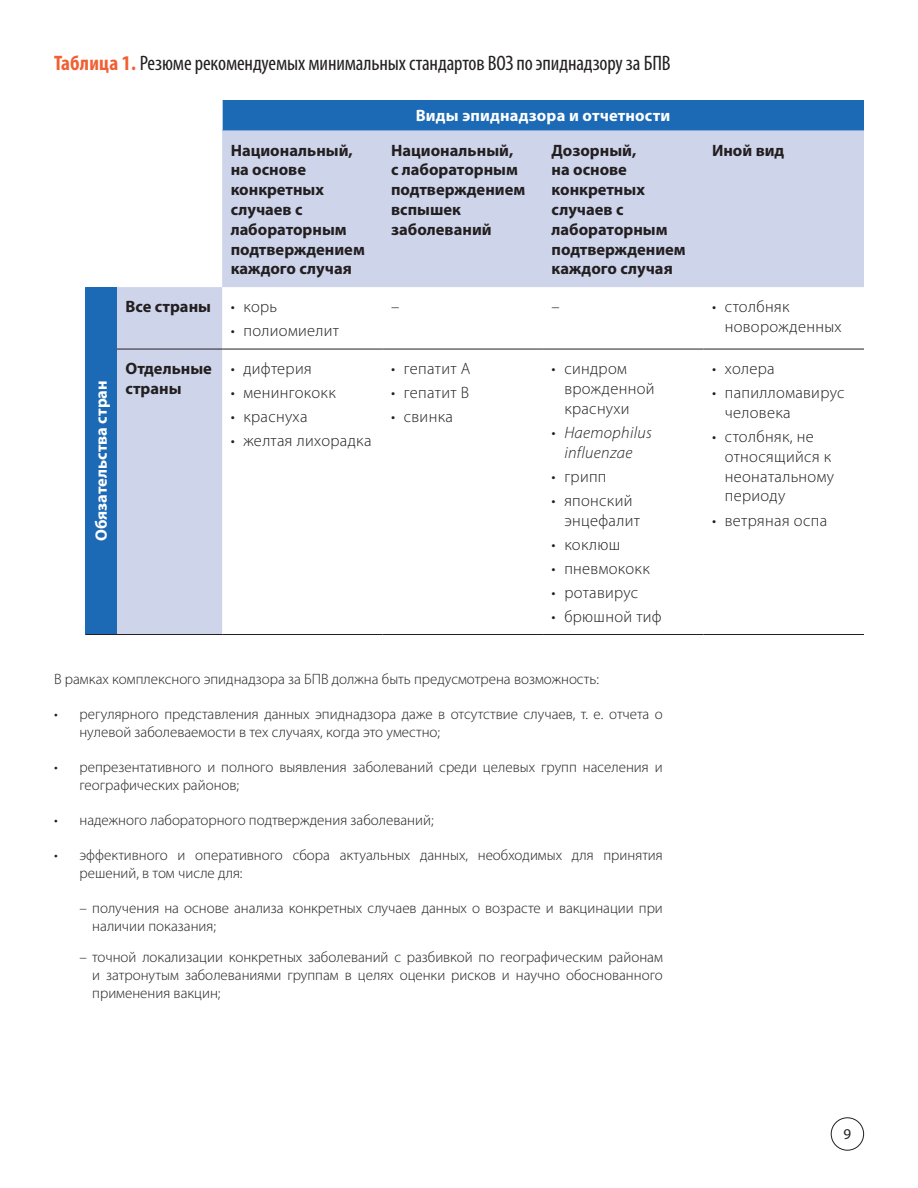
<style>
.page{position:relative;width:918px;height:1188px;background:#fff}
.page>*{position:absolute;margin:0;border:0;box-sizing:border-box;transform-origin:0 0}
.t1{font:condensed 21px "Myriad Pro";letter-spacing:-.005em;color:#231f20}
.t2{font:300 16.5px/19.8px "Myriad Pro";letter-spacing:.02em;color:#231f20}
.t3{font:700 16.5px/19.8px "Myriad Pro";color:#231f20}
.t4{font:700 16.5px "Myriad Pro";letter-spacing:.01em;color:#fff}
.t5{font:italic 300 16.5px/19.8px "Myriad Pro";letter-spacing:.02em;color:#231f20;text-align:center}
.t6{font:300 15px/18px "Myriad Pro";color:#231f20}
.t7{font:15px "Myriad Pro";color:#231f20}
.s1{font-weight:700;color:#f15f32}
</style>
<div class="page">
<div style="left:831px;top:1117px;width:33px;height:34px;border:1px solid #231f20;border-radius:50%"></div>
<div style="left:222px;top:100px;width:642px;height:30px;background:#1c6ab5"></div>
<svg style="left:117px;top:130px;width:747px;height:504px"></svg>
<div style="left:86px;top:287px;width:31px;height:348px;background:#1c6ab5"></div>
<hr style="left:222px;top:349px;width:161px;height:1px;background:#231f20">
<hr style="left:383px;top:349px;width:160px;height:1px;background:#231f20">
<hr style="left:543px;top:349px;width:161px;height:1px;background:#231f20">
<hr style="left:704px;top:349px;width:160px;height:1px;background:#231f20">
<hr style="left:117px;top:634px;width:105px;height:1px;background:#231f20">
<hr style="left:222px;top:634px;width:161px;height:1px;background:#231f20">
<hr style="left:383px;top:634px;width:160px;height:1px;background:#231f20">
<hr style="left:543px;top:634px;width:161px;height:1px;background:#231f20">
<hr style="left:704px;top:634px;width:160px;height:1px;background:#231f20">
<hr style="left:86px;top:634px;width:31px;height:1px;background:#231f20">
<hr style="left:117px;top:349px;width:105px;height:1px;background:#231f20">
<hr style="left:222px;top:100px;width:1px;height:30px;background:#fff">
<p class="t1" style="left:54px;top:50px;width:618px"><span class="s1">Таблица 1.</span> Резюме рекомендуемых минимальных стандартов ВОЗ по эпиднадзору за БПВ</p>
<p class="t4" style="left:416px;top:105px;width:256px">Виды эпиднадзора и отчетности</p>
<p class="t3" style="left:231px;top:140px;width:136px">Национальный, на основе конкретных случаев с лабораторным подтверждением каждого случая</p>
<p class="t3" style="left:391px;top:140px;width:136px">Национальный,<br>с лабораторным подтверждением вспышек заболеваний</p>
<p class="t3" style="left:552px;top:140px;width:136px">Дозорный,<br>на основе конкретных случаев с лабораторным подтверждением каждого случая</p>
<p class="t3" style="left:712px;top:140px;width:74px">Иной вид</p>
<p class="t4" style="left:90px;top:541px;width:163px;rotate:-90deg">Обязательства стран</p>
<p class="t3" style="left:125px;top:296px;width:87px">Все страны</p>
<p class="t2" style="left:231px;top:297px;width:48px">• корь</p>
<p class="t2" style="left:231px;top:321px;width:110px">• полиомиелит</p>
<p class="t3" style="left:125px;top:358px;width:88px">Отдельные страны</p>
<p class="t2" style="left:231px;top:359px;width:83px">• дифтерия</p>
<p class="t2" style="left:231px;top:383px;width:107px">• менингококк</p>
<p class="t2" style="left:231px;top:407px;width:78px">• краснуха</p>
<p class="t2" style="left:231px;top:431px;width:143px">• желтая лихорадка</p>
<p class="t2" style="left:391px;top:297px;width:10px">–</p>
<p class="t2" style="left:552px;top:297px;width:10px">–</p>
<p class="t2" style="left:725px;top:297px;width:118px;text-indent:-13px">• столбняк новорожденных</p>
<p class="t2" style="left:391px;top:359px;width:81px">• гепатит А</p>
<p class="t2" style="left:391px;top:383px;width:80px">• гепатит В</p>
<p class="t2" style="left:391px;top:407px;width:63px">• свинка</p>
<p class="t2" style="left:564px;top:359px;width:92px;text-indent:-13px">• синдром врожденной краснухи</p>
<p class="t5" style="left:552px;top:422px;width:102px">• Haemophilus influenzae</p>
<p class="t2" style="left:552px;top:466px;width:56px">• грипп</p>
<p class="t2" style="left:564px;top:490px;width:77px;text-indent:-13px">• японский энцефалит</p>
<p class="t2" style="left:552px;top:534px;width:70px">• коклюш</p>
<p class="t2" style="left:552px;top:558px;width:100px">• пневмококк</p>
<p class="t2" style="left:552px;top:582px;width:88px">• ротавирус</p>
<p class="t2" style="left:552px;top:606px;width:112px">• брюшной тиф</p>
<p class="t2" style="left:712px;top:359px;width:64px">• холера</p>
<p class="t2" style="left:725px;top:383px;width:121px;text-indent:-13px">• папилломавирус человека</p>
<p class="t2" style="left:725px;top:427px;width:111px;text-indent:-13px">• столбняк, не относящийся к неонатальному периоду</p>
<p class="t2" style="left:712px;top:510px;width:117px">• ветряная оспа</p>
<p class="t6" style="left:54px;top:670px;width:547px">В рамках комплексного эпиднадзора за БПВ должна быть предусмотрена возможность:</p>
<p class="t6" style="left:80px;top:705px;width:585px;text-indent:-26px">• регулярного представления данных эпиднадзора даже в отсутствие случаев, т. е. отчета о нулевой заболеваемости в тех случаях, когда это уместно;</p>
<p class="t6" style="left:80px;top:758px;width:585px;text-indent:-26px">• репрезентативного и полного выявления заболеваний среди целевых групп населения и географических районов;</p>
<p class="t6" style="left:54px;top:811px;width:381px">• надежного лабораторного подтверждения заболеваний;</p>
<p class="t6" style="left:80px;top:846px;width:585px;text-indent:-26px">• эффективного и оперативного сбора актуальных данных, необходимых для принятия решений, в том числе для:</p>
<p class="t6" style="left:92px;top:899px;width:572px;text-indent:-13px">– получения на основе анализа конкретных случаев данных о возрасте и вакцинации при наличии показания;</p>
<p class="t6" style="left:92px;top:947px;width:572px;text-align:justify;text-indent:-13px">– точной локализации конкретных заболеваний с разбивкой по географическим районам и затронутым заболеваниями группам в целях оценки рисков и научно обоснованного применения вакцин;</p>
<p class="t7" style="left:844px;top:1125px;width:9px">9</p>
</div>
